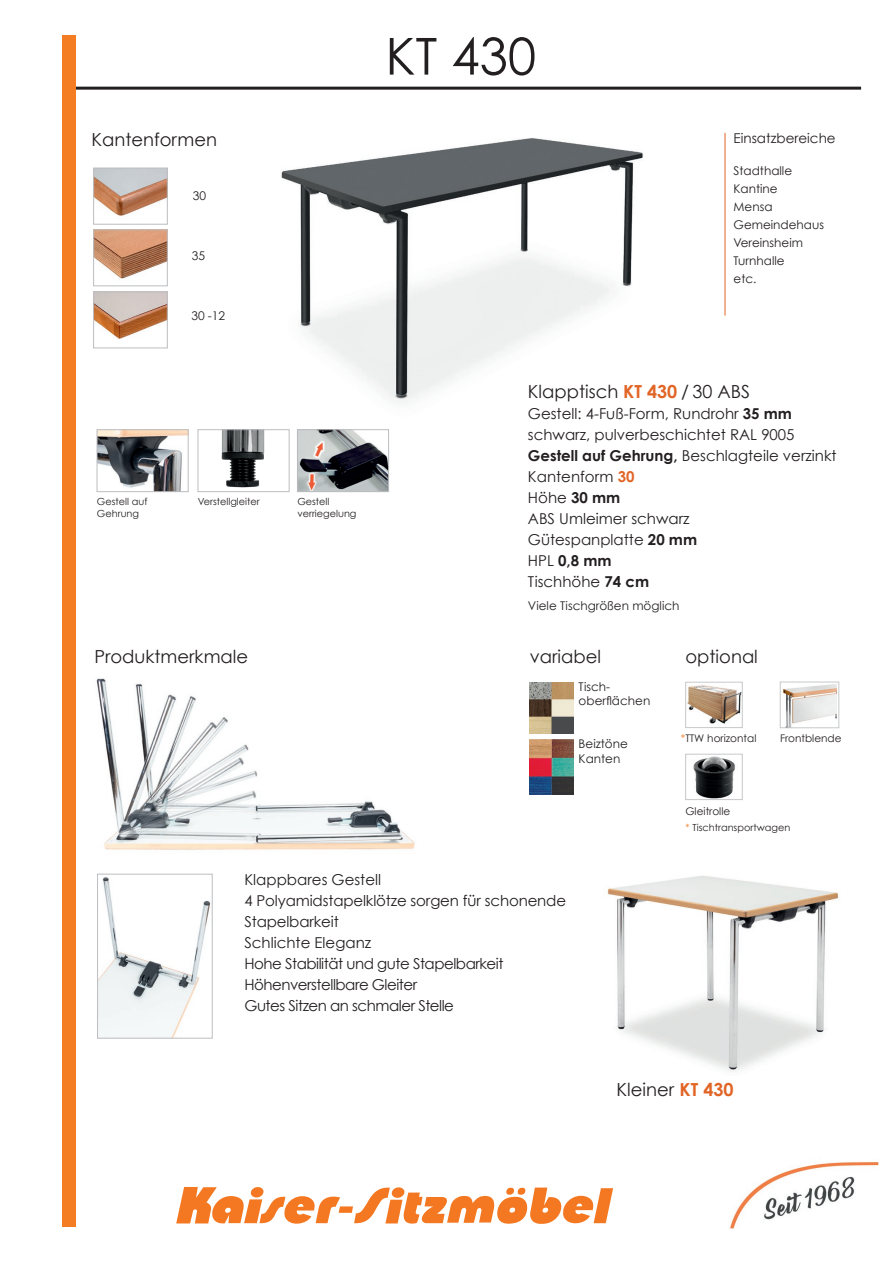
<style>
.page{position:relative;width:893px;height:1263px;background:#fff}
.page>*{position:absolute;margin:0;border:0;box-sizing:border-box;transform-origin:0 0}
.t1{font:51px "Century Gothic";color:#231f20}
.t2{font:18px "Century Gothic";color:#231f20}
.t3{font:15px/21px "Century Gothic";color:#231f20}
.t4{font:13.5px "Century Gothic";color:#231f20}
.t5{font:12px/18px "Century Gothic";color:#231f20}
.t6{font:10.5px "Century Gothic";color:#231f20}
.t7{font:9.75px/11.7px "Century Gothic";color:#231f20}
.s1{font-weight:700;color:#e16526}
.s2{font-weight:700}
.s3{color:#f47d24}
</style>
<div class="page">
<img style="left:281px;top:138px;width:362px;height:294px">
<img style="left:95px;top:170px;width:71px;height:46px">
<div style="left:93px;top:168px;width:75px;height:56px;border:1px solid #bcbdc0"></div>
<img style="left:95px;top:232px;width:71px;height:47px">
<div style="left:93px;top:230px;width:75px;height:56px;border:1px solid #bcbdc0"></div>
<img style="left:96px;top:678px;width:319px;height:172px">
<hr style="left:725px;top:133px;width:1px;height:182px;background:#e16526">
<img style="left:529px;top:682px;width:45px;height:51px">
<img style="left:529px;top:739px;width:45px;height:55px">
<img style="left:99px;top:877px;width:111px;height:159px">
<div style="left:97px;top:874px;width:115px;height:164px;border:1px solid #bcbdc0"></div>
<img style="left:95px;top:294px;width:71px;height:45px">
<div style="left:93px;top:292px;width:75px;height:56px;border:1px solid #bcbdc0"></div>
<img style="left:99px;top:431px;width:87px;height:59px">
<div style="left:97px;top:429px;width:91px;height:63px;border:1px solid #bcbdc0"></div>
<img style="left:299px;top:431px;width:88px;height:59px">
<div style="left:297px;top:429px;width:92px;height:63px;border:1px solid #bcbdc0"></div>
<img style="left:607px;top:876px;width:232px;height:195px">
<img style="left:687px;top:685px;width:53px;height:39px">
<div style="left:685px;top:682px;width:57px;height:46px;border:1px solid #c7c8ca"></div>
<img style="left:783px;top:684px;width:54px;height:42px">
<div style="left:780px;top:682px;width:59px;height:46px;border:1px solid #c7c8ca"></div>
<img style="left:693px;top:756px;width:42px;height:42px">
<div style="left:685px;top:754px;width:57px;height:46px;border:1px solid #c7c8ca"></div>
<img style="left:221px;top:431px;width:66px;height:57px">
<div style="left:198px;top:429px;width:91px;height:63px;border:1px solid #bcbdc0"></div>
<img style="left:730px;top:1162px;width:149px;height:67px">
<svg style="left:176px;top:1187px;width:437px;height:37px"></svg>
<hr style="left:74px;top:87px;width:787px;height:3px;background:#231f20">
<div style="left:62px;top:36px;width:14px;height:1191px;background:#f47d24"></div>
<p class="t2" style="left:91px;top:129px;width:127px">Kantenformen</p>
<p class="t5" style="left:193px;top:187px;width:15px">30</p>
<p class="t5" style="left:192px;top:246px;width:15px">35</p>
<p class="t5" style="left:191px;top:307px;width:35px">30 -12</p>
<p class="t7" style="left:97px;top:496px;width:52px">Gestell auf<br>Gehrung</p>
<p class="t7" style="left:297px;top:496px;width:61px">Gestell verriegelung</p>
<p class="t7" style="left:198px;top:496px;width:63px">Verstellgleiter</p>
<p class="t2" style="left:94px;top:646px;width:155px">Produktmerkmale</p>
<h1 class="t1" style="left:385px;top:25px;width:152px">KT 430</h1>
<p class="t4" style="left:733px;top:130px;width:104px">Einsatzbereiche</p>
<p class="t5" style="left:733px;top:162px;width:92px">Stadthalle<br>Kantine<br>Mensa<br>Gemeindehaus<br>Vereinsheim<br>Turnhalle<br>etc.</p>
<p class="t2" style="left:528px;top:381px;width:224px">Klapptisch <span class="s1">KT 430</span> / 30 ABS</p>
<p class="t3" style="left:528px;top:403px;width:310px">Gestell: 4-Fuß-Form, Rundrohr <span class="s2">35 mm </span>schwarz, pulverbeschichtet RAL 9005<br><span class="s2">Gestell auf Gehrung,</span> Beschlagteile verzinkt<br>Kantenform <span class="s1">30<br></span>Höhe <span class="s2">30 mm<br></span>ABS Umleimer schwarz<br>Gütespanplatte <span class="s2">20 mm<br></span>HPL <span class="s2">0,8 mm<br></span>Tischhöhe <span class="s2">74 cm</span></p>
<p class="t5" style="left:528px;top:596px;width:153px">Viele Tischgrößen möglich</p>
<p class="t2" style="left:530px;top:646px;width:73px">variabel</p>
<p class="t5" style="left:579px;top:679px;width:73px;line-height:14.4px">Tisch&shy;oberflächen</p>
<p class="t2" style="left:685px;top:646px;width:74px">optional</p>
<p class="t5" style="left:579px;top:736px;width:51px;line-height:14.4px">Beiztöne<br>Kanten</p>
<p class="t6" style="left:681px;top:732px;width:77px"><span class="s3">*</span>TTW horizontal</p>
<p class="t6" style="left:780px;top:732px;width:63px">Frontblende</p>
<p class="t6" style="left:685px;top:805px;width:46px">Gleitrolle</p>
<p class="t7" style="left:685px;top:821px;width:106px"><span class="s3">*</span> Tischtransportwagen</p>
<p class="t3" style="left:244px;top:869px;width:323px">Klappbares Gestell<br>4 Polyamidstapelklötze sorgen für schonende<br>Stapelbarkeit<br>Schlichte Eleganz<br>Hohe Stabilität und gute Stapelbarkeit<br>Höhenverstellbare Gleiter<br>Gutes Sitzen an schmaler Stelle</p>
<p class="t2" style="left:617px;top:1078px;width:119px">Kleiner <span class="s1">KT 430</span></p>
</div>
